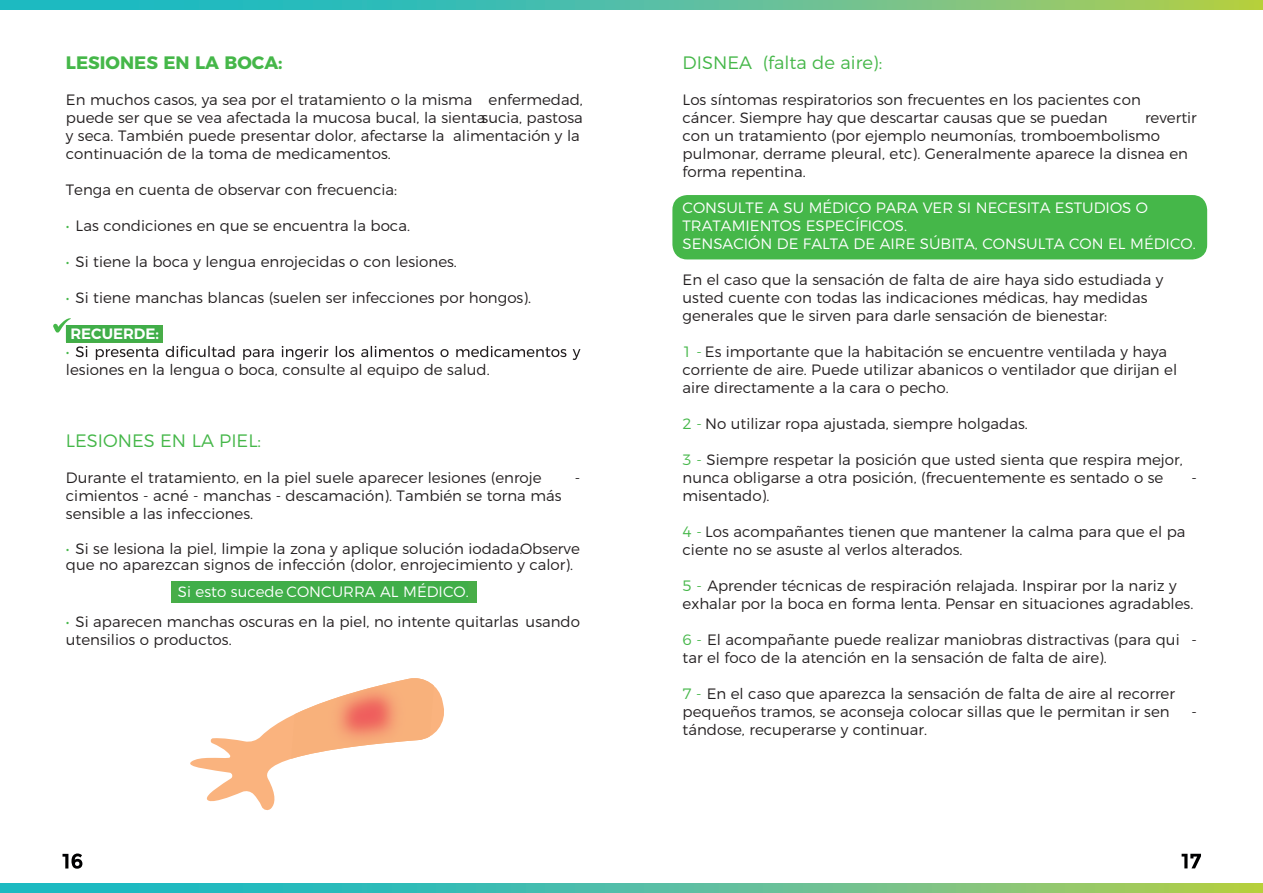
<style>
.page{position:relative;width:1263px;height:893px;background:#fff}
.page>*{position:absolute;margin:0;border:0;box-sizing:border-box;transform-origin:0 0}
.t1{font:300 18px "Montserrat";color:#45b749}
.t2{font:700 18px "Montserrat";color:#45b749}
.t3{font:300 15px/18px "Montserrat";color:#231f20}
.t4{font:300 15px/18px "Montserrat";color:#fff}
.t5{font:600 15px "Montserrat";color:#fff}
.t6{font:300 15px "Montserrat";color:#45b749}
.s1{color:#45b749}
</style>
<div class="page">
<div style="left:66px;top:325px;width:96px;height:17px;background:#48ad48"></div>
<div style="left:171px;top:581px;width:306px;height:21px;background:#48ad48"></div>
<div style="left:672px;top:195px;width:535px;height:64px;background:#45b749;border-radius:15px"></div>
<div style="left:66px;top:325px;width:93px;height:17px;background:#40ae49"></div>
<div style="left:178px;top:581px;width:290px;height:21px;background:#40ae49"></div>
<svg style="left:76px;top:346px;width:504px;height:14px"></svg>
<svg style="left:63px;top:853px;width:19px;height:16px"></svg>
<svg style="left:1181px;top:854px;width:20px;height:14px"></svg>
<svg style="left:190px;top:686px;width:254px;height:125px"></svg>
<img style="left:291px;top:678px;width:143px;height:81px">
<svg style="left:53px;top:318px;width:18px;height:15px"></svg>
<svg style="left:0;top:884px;width:1263px;height:9px;background:#58c09a"></svg>
<svg style="left:0;top:0;width:1263px;height:9px;background:#58c09a"></svg>
<p class="t2" style="left:66px;top:48px;width:218px">LESIONES EN LA BOCA:</p>
<p class="t3" style="left:66px;top:89px;width:518px">En muchos casos, ya sea por el tratamiento o la misma enfermedad, puede ser que se vea afectada la mucosa bucal, la sienta sucia, pastosa y seca. También puede presentar dolor, afectarse la alimentación y la continuación de la toma de medicamentos.</p>
<p class="t3" style="left:66px;top:179px;width:333px">Tenga en cuenta de observar con frecuencia:</p>
<p class="t3" style="left:66px;top:215px;width:346px"><span class="s1">•</span> Las condiciones en que se encuentra la boca.</p>
<p class="t3" style="left:66px;top:251px;width:392px"><span class="s1">•</span> Si tiene la boca y lengua enrojecidas o con lesiones.</p>
<p class="t3" style="left:66px;top:287px;width:467px"><span class="s1">•</span> Si tiene manchas blancas (suelen ser infecciones por hongos).</p>
<p class="t5" style="left:70px;top:322px;width:90px">RECUERDE:</p>
<p class="t6" style="left:66px;top:340px;width:5px">•</p>
<p class="t3" style="left:66px;top:359px;width:425px">lesiones en la lengua o boca, consulte al equipo de salud.</p>
<p class="t1" style="left:66px;top:427px;width:197px">LESIONES EN LA PIEL:</p>
<p class="t3" style="left:66px;top:467px;width:477px">Durante el tratamiento, en la piel suele aparecer lesiones (enroje</p>
<p class="t3" style="left:575px;top:467px;width:7px">-</p>
<p class="t3" style="left:66px;top:485px;width:497px">cimientos - acné - manchas - descamación). También se torna más sensible a las infecciones.</p>
<p class="t3" style="left:66px;top:539px;width:515px;line-height:16.5px"><span class="s1">•</span> Si se lesiona la piel, limpie la zona y aplique solución iodada. Observe que no aparezcan signos de infección (dolor, enrojecimiento y calor).</p>
<p class="t4" style="left:178px;top:581px;width:292px">Si esto sucede CONCURRA AL MÉDICO.</p>
<p class="t3" style="left:66px;top:611px;width:516px"><span class="s1">•</span> Si aparecen manchas oscuras en la piel, no intente quitarlas usando utensilios o productos.</p>
<p class="t1" style="left:682px;top:49px;width:201px">DISNEA (falta de aire):</p>
<p class="t3" style="left:682px;top:89px;width:460px">Los síntomas respiratorios son frecuentes en los pacientes con cáncer. Siempre hay que descartar causas que se puedan</p>
<p class="t3" style="left:682px;top:107px;width:516px;text-indent:462px">revertir con un tratamiento (por ejemplo neumonías, tromboembolismo pulmonar, derrame pleural, etc). Generalmente aparece la disnea en forma repentina.</p>
<p class="t4" style="left:682px;top:197px;width:515px">CONSULTE A SU MÉDICO PARA VER SI NECESITA ESTUDIOS O<br>TRATAMIENTOS ESPECÍFICOS.<br>SENSACIÓN DE FALTA DE AIRE SÚBITA, CONSULTA CON EL MÉDICO.</p>
<p class="t3" style="left:682px;top:269px;width:482px">En el caso que la sensación de falta de aire haya sido estudiada y usted cuente con todas las indicaciones médicas, hay medidas generales que le sirven para darle sensación de bienestar:</p>
<p class="t3" style="left:682px;top:341px;width:496px"><span class="s1">1 -</span> Es importante que la habitación se encuentre ventilada y haya corriente de aire. Puede utilizar abanicos o ventilador que dirijan el aire directamente a la cara o pecho.</p>
<p class="t3" style="left:682px;top:413px;width:347px"><span class="s1">2 -</span> No utilizar ropa ajustada, siempre holgadas.</p>
<p class="t3" style="left:682px;top:449px;width:502px"><span class="s1">3 -</span> Siempre respetar la posición que usted sienta que respira mejor, nunca obligarse a otra posición, (frecuentemente es sentado o se</p>
<p class="t3" style="left:1191px;top:467px;width:7px">-</p>
<p class="t3" style="left:682px;top:485px;width:88px">misentado).</p>
<p class="t3" style="left:682px;top:521px;width:504px"><span class="s1">4 -</span> Los acompañantes tienen que mantener la calma para que el pa ciente no se asuste al verlos alterados.</p>
<p class="t3" style="left:682px;top:575px;width:512px"><span class="s1">5 -</span> Aprender técnicas de respiración relajada. Inspirar por la nariz y exhalar por la boca en forma lenta. Pensar en situaciones agradables.</p>
<p class="t3" style="left:682px;top:629px;width:516px"><span class="s1">6 -</span> El acompañante puede realizar maniobras distractivas (para qui - tar el foco de la atención en la sensación de falta de aire).</p>
<p class="t3" style="left:682px;top:683px;width:494px"><span class="s1">7 -</span> En el caso que aparezca la sensación de falta de aire al recorrer pequeños tramos, se aconseja colocar sillas que le permitan ir sen</p>
<p class="t3" style="left:1191px;top:701px;width:7px">-</p>
<p class="t3" style="left:682px;top:719px;width:246px">tándose, recuperarse y continuar.</p>
</div>
